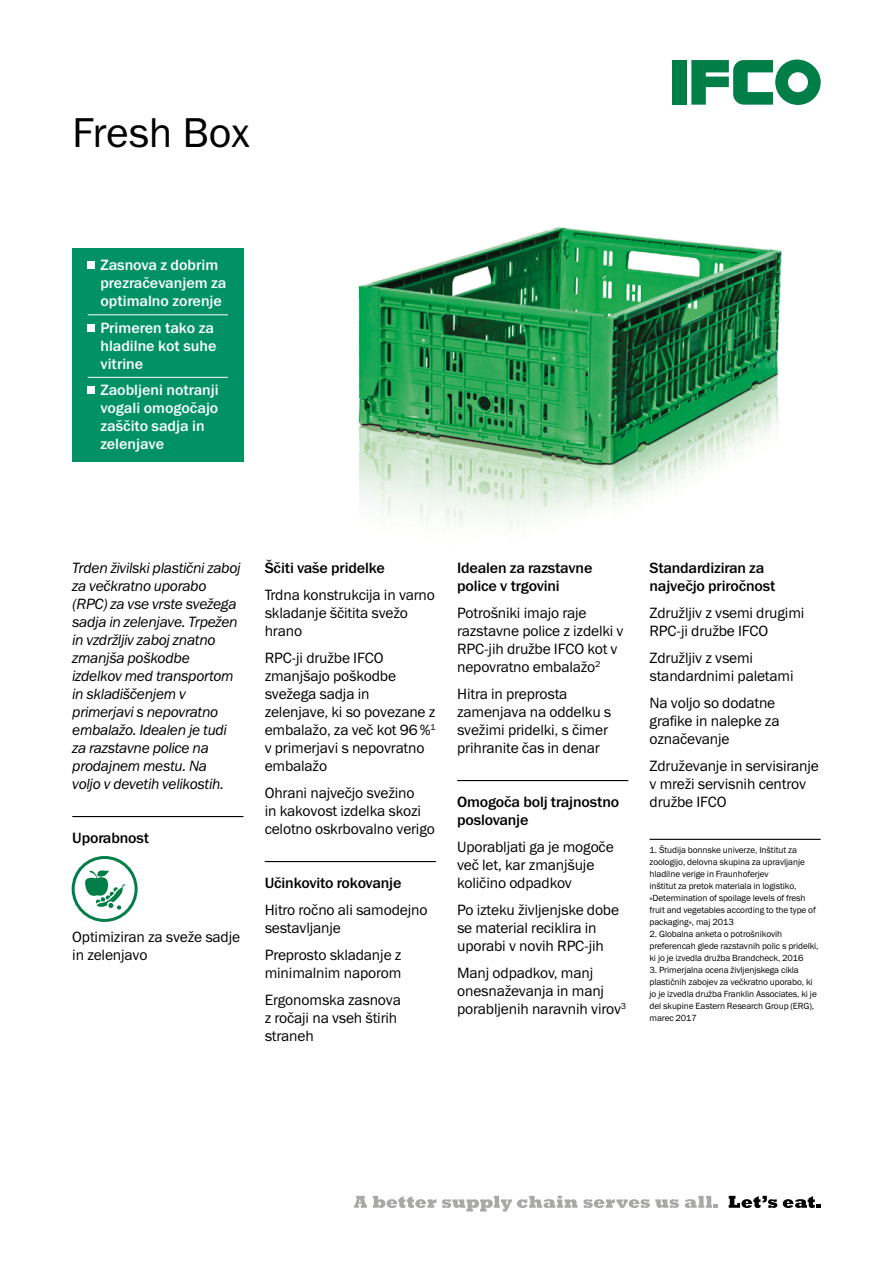
<style>
.page{position:relative;width:893px;height:1263px;background:#fff}
.page>*{position:absolute;margin:0;border:0;box-sizing:border-box;transform-origin:0 0}
.t1{font:42px "Franklin Gothic ITC";color:#000}
.t2{font:15px/18px "Franklin Gothic ITC";letter-spacing:-.01em;color:#000}
.t3{font:italic 15px/18px "Franklin Gothic ITC";letter-spacing:-.02em;color:#000}
.t4{font:500 15px/18px "Franklin Gothic ITC";letter-spacing:-.01em;color:#000}
.t5{font:500 15px/18px "Franklin Gothic ITC";color:#fff}
.t6{font:9px/12px "Franklin Gothic ITC";letter-spacing:-.01em;color:#000}
</style>
<div class="page">
<img style="left:358px;top:227px;width:424px;height:301px">
<div style="left:72px;top:248px;width:171px;height:213px;background:#009265"></div>
<hr style="left:88px;top:314px;width:140px;height:1px;background:#fff">
<hr style="left:88px;top:377px;width:140px;height:1px;background:#fff">
<div style="left:88px;top:262px;width:7px;height:7px;background:#fff"></div>
<div style="left:88px;top:324px;width:7px;height:7px;background:#fff"></div>
<div style="left:88px;top:387px;width:7px;height:7px;background:#fff"></div>
<hr style="left:72px;top:816px;width:171px;height:1px;background:#000">
<hr style="left:265px;top:861px;width:171px;height:1px;background:#000">
<hr style="left:457px;top:780px;width:171px;height:1px;background:#000">
<hr style="left:649px;top:839px;width:172px;height:1px;background:#000">
<svg style="left:85px;top:870px;width:41px;height:40px"></svg>
<div style="left:72px;top:856px;width:66px;height:66px;border:3px solid #007e48;border-radius:50%"></div>
<svg style="left:354px;top:1196px;width:13px;height:12px"></svg>
<svg style="left:373px;top:1196px;width:63px;height:12px"></svg>
<svg style="left:442px;top:1195px;width:135px;height:16px"></svg>
<svg style="left:583px;top:1199px;width:96px;height:9px"></svg>
<svg style="left:685px;top:1196px;width:33px;height:12px"></svg>
<svg style="left:729px;top:1196px;width:48px;height:12px"></svg>
<svg style="left:783px;top:1196px;width:38px;height:12px"></svg>
<div style="left:672px;top:60px;width:14px;height:45px;background:#007e48"></div>
<svg style="left:691px;top:60px;width:130px;height:45px"></svg>
<h1 class="t1" style="left:72px;top:108px;width:179px">Fresh Box</h1>
<p class="t5" style="left:100px;top:256px;width:128px">Zasnova z dobrim prezračevanjem za optimalno zorenje</p>
<p class="t5" style="left:100px;top:319px;width:117px">Primeren tako za hladilne kot suhe vitrine</p>
<p class="t5" style="left:100px;top:381px;width:120px">Zaobljeni notranji vogali omogočajo zaščito sadja in zelenjave</p>
<p class="t3" style="left:72px;top:559px;width:170px">Trden živilski plastični zaboj za večkratno uporabo (RPC) za vse vrste svežega sadja in zelenjave. Trpežen in vzdržljiv zaboj znatno zmanjša poškodbe izdelkov med transportom in skladiščenjem v primerjavi s nepovratno embalažo. Idealen je tudi za razstavne police na prodajnem mestu. Na<br>voljo v devetih velikostih.</p>
<p class="t4" style="left:72px;top:829px;width:78px">Uporabnost</p>
<p class="t2" style="left:72px;top:927px;width:169px">Optimiziran za sveže sadje in zelenjavo</p>
<p class="t4" style="left:265px;top:559px;width:122px">Ščiti vaše pridelke</p>
<p class="t2" style="left:265px;top:585px;width:172px">Trdna konstrukcija in varno skladanje ščitita svežo hrano</p>
<p class="t2" style="left:265px;top:648px;width:173px">RPC-ji družbe IFCO zmanjšajo poškodbe svežega sadja in zelenjave, ki so povezane z embalažo, za več kot 96 %<sup>1 </sup>v primerjavi s nepovratno embalažo</p>
<p class="t2" style="left:265px;top:783px;width:172px">Ohrani največjo svežino<br>in kakovost izdelka skozi celotno oskrbovalno verigo</p>
<p class="t4" style="left:265px;top:874px;width:138px">Učinkovito rokovanje</p>
<p class="t2" style="left:265px;top:900px;width:164px">Hitro ročno ali samodejno sestavljanje</p>
<p class="t2" style="left:265px;top:945px;width:138px">Preprosto skladanje z minimalnim naporom</p>
<p class="t2" style="left:265px;top:990px;width:138px">Ergonomska zasnova z ročaji na vseh štirih straneh</p>
<p class="t4" style="left:457px;top:559px;width:137px">Idealen za razstavne police v trgovini</p>
<p class="t2" style="left:457px;top:603px;width:168px">Potrošniki imajo raje razstavne police z izdelki v<br>RPC-jih družbe IFCO kot v nepovratno embalažo<sup>2</sup></p>
<p class="t2" style="left:457px;top:684px;width:156px">Hitra in preprosta zamenjava na oddelku s svežimi pridelki, s čimer prihranite čas in denar</p>
<p class="t4" style="left:457px;top:793px;width:164px">Omogoča bolj trajnostno poslovanje</p>
<p class="t2" style="left:457px;top:837px;width:158px">Uporabljati ga je mogoče več let, kar zmanjšuje količino odpadkov</p>
<p class="t2" style="left:457px;top:900px;width:163px">Po izteku življenjske dobe se material reciklira in uporabi v novih RPC-jih</p>
<p class="t2" style="left:457px;top:963px;width:171px">Manj odpadkov, manj onesnaževanja in manj porabljenih naravnih virov<sup>3</sup></p>
<p class="t4" style="left:649px;top:559px;width:127px">Standardiziran za največjo priročnost</p>
<p class="t2" style="left:649px;top:603px;width:156px">Združljiv z vsemi drugimi<br>RPC-ji družbe IFCO</p>
<p class="t2" style="left:649px;top:648px;width:146px">Združljiv z vsemi standardnimi paletami</p>
<p class="t2" style="left:649px;top:693px;width:131px">Na voljo so dodatne grafike in nalepke za označevanje</p>
<p class="t2" style="left:649px;top:756px;width:171px">Združevanje in servisiranje v mreži servisnih centrov družbe IFCO</p>
<p class="t6" style="left:649px;top:843px;width:168px">1. Študija bonnske univerze, Inštitut za zoologijo, delovna skupina za upravljanje hladilne verige in Fraunhoferjev<br>inštitut za pretok materiala in logistiko, »Determination of spoilage levels of fresh fruit and vegetables according to the type of packaging«, maj 2013</p>
<p class="t6" style="left:649px;top:927px;width:171px">2. Globalna anketa o potrošnikovih preferencah glede razstavnih polic s pridelki, ki jo je izvedla družba Brandcheck, 2016</p>
<p class="t6" style="left:649px;top:963px;width:169px">3. Primerjalna ocena življenjskega cikla plastičnih zabojev za večkratno uporabo, ki jo je izvedla družba Franklin Associates, ki je del skupine Eastern Research Group (ERG), marec 2017</p>
</div>
